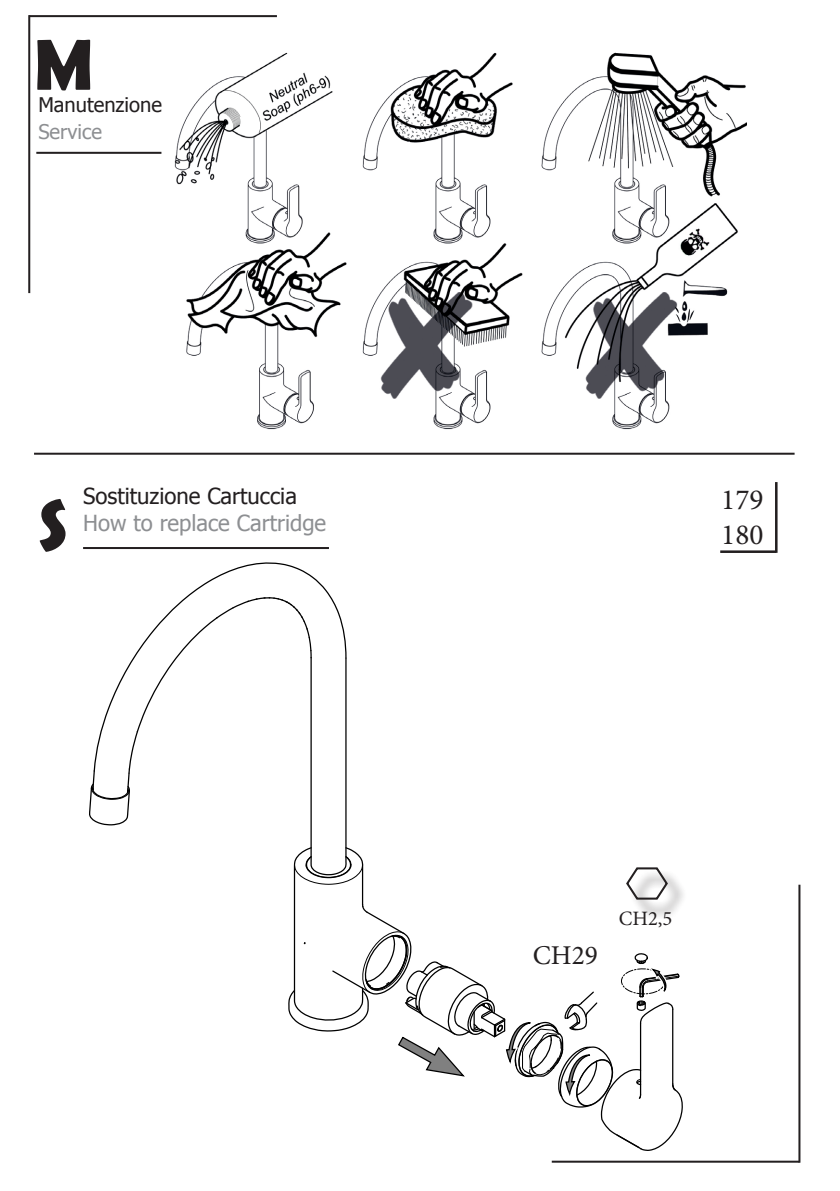
<style>
.page{position:relative;width:840px;height:1191px;background:#fff}
.page>*{position:absolute;margin:0;border:0;box-sizing:border-box;transform-origin:0 0}
.t1{font:700 72.6px "Berlin Sans FB Demi";color:#231f20}
.t2{font:700 72.4px "Berlin Sans FB Demi";color:#231f20}
.t3{font:29.2px "Minion Pro";color:#231f20}
.t4{font:27.2px "Minion Pro";color:#231f20}
.t5{font:22.2px "Tahoma";color:#231f20}
.t6{font:22.2px "Tahoma";color:#8d8f92}
.t7{font:20.4px "Minion Pro";color:#231f20}
.t8{font:20.2px/26.6px "Tahoma";color:#231f20}
.s1{color:#8d8f92}
</style>
<div class="page">
<img style="left:174px;top:52px;width:572px;height:378px">
<hr style="left:551px;top:1160px;width:248px;height:2px;background:#231f20">
<hr style="left:798px;top:884px;width:2px;height:278px;background:#231f20">
<hr style="left:29px;top:15px;width:248px;height:2px;background:#231f20">
<hr style="left:28px;top:15px;width:2px;height:278px;background:#231f20">
<hr style="left:36px;top:152px;width:125px;height:2px;background:#231f20">
<hr style="left:83px;top:547px;width:246px;height:2px;background:#231f20">
<hr style="left:719px;top:550px;width:56px;height:3px;background:#231f20">
<hr style="left:774px;top:482px;width:3px;height:71px;background:#231f20">
<hr style="left:34px;top:453px;width:760px;height:2px;background:#231f20">
<svg style="left:187px;top:562px;width:144px;height:34px"></svg>
<svg style="left:89px;top:596px;width:594px;height:555px"></svg>
<p class="t1" style="left:34px;top:23px;width:61px">M</p>
<p class="t8" style="left:38px;top:91px;width:125px">Manutenzione<br><span class="s1">Service</span></p>
<p class="t5" style="left:83px;top:481px;width:215px">Sostituzione Cartuccia</p>
<p class="t6" style="left:83px;top:508px;width:244px">How to replace Cartridge</p>
<p class="t2" style="left:38px;top:483px;width:31px">S</p>
<p class="t3" style="left:720px;top:480px;width:44px">179</p>
<p class="t3" style="left:720px;top:515px;width:44px">180</p>
<p class="t4" style="left:532px;top:937px;width:67px">CH29</p>
<p class="t7" style="left:618px;top:905px;width:55px">CH2,5</p>
</div>
